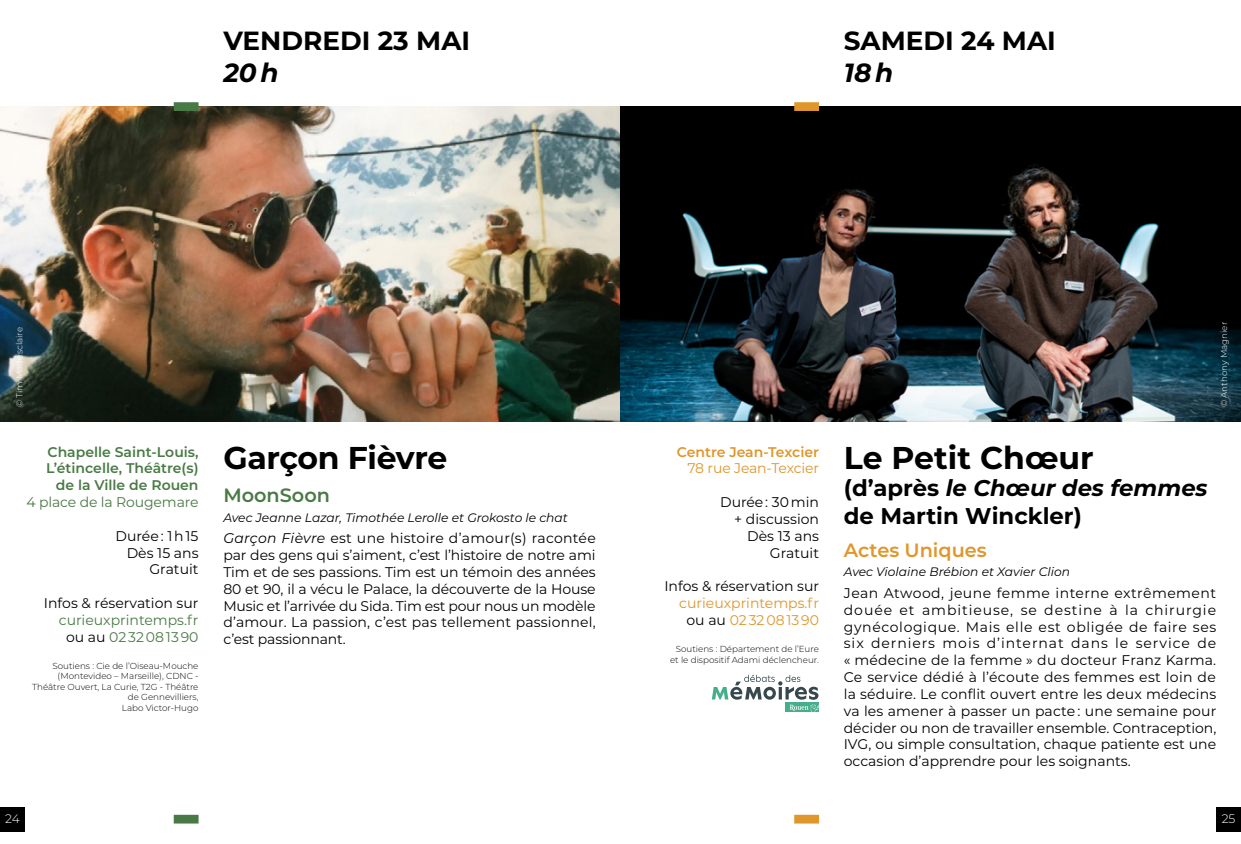
<style>
.page{position:relative;width:1241px;height:844px;background:#fff}
.page>*{position:absolute;margin:0;border:0;box-sizing:border-box;transform-origin:0 0}
.t1{font:700 31.5px "Montserrat";letter-spacing:-.01em;color:#000}
.t2{font:700 26.25px "Montserrat";color:#000}
.t3{font:italic 700 26.25px "Montserrat";color:#000}
.t4{font:700 22.75px/27.3px "Montserrat";color:#000}
.t5{font:600 19.25px "Montserrat";color:#df962a}
.t6{font:600 19.25px "Montserrat";color:#497a45}
.t7{font:14px/16.8px "Montserrat";color:#000;text-align:justify}
.t8{font:600 14px/16.8px "Montserrat";color:#497a45;text-align:right}
.t9{font:14px/16.8px "Montserrat";color:#497a45;text-align:center}
.t10{font:14px/16.8px "Montserrat";color:#df962a;text-align:center}
.t11{font:600 14px "Montserrat";color:#df962a}
.t12{font:italic 12.25px "Montserrat";color:#000}
.t13{font:300 12.25px "Montserrat";color:#fff}
.t14{font:300 8.75px/10.5px "Montserrat";color:#000;text-align:right}
.t15{font:300 8.75px "Montserrat";color:#fff}
.s1{color:#000}
.s2{font-style:italic}
</style>
<div class="page">
<img style="left:0;top:107px;width:620px;height:315px">
<div style="left:174px;top:102px;width:24px;height:9px;background:#497a45"></div>
<div style="left:174px;top:814px;width:24px;height:9px;background:#497a45"></div>
<img style="left:620px;top:107px;width:620px;height:315px">
<svg style="left:711px;top:674px;width:108px;height:37px"></svg>
<div style="left:794px;top:102px;width:25px;height:9px;background:#df962a"></div>
<div style="left:794px;top:814px;width:25px;height:9px;background:#df962a"></div>
<div style="left:0;top:806px;width:25px;height:25px;background:#000"></div>
<div style="left:1215px;top:806px;width:25px;height:25px;background:#000"></div>
<h2 class="t2" style="left:223px;top:22px;width:248px">VENDREDI 23 MAI</h2>
<h2 class="t3" style="left:223px;top:53px;width:57px">20 h</h2>
<h2 class="t2" style="left:843px;top:22px;width:213px">SAMEDI 24 MAI</h2>
<h2 class="t3" style="left:843px;top:53px;width:51px">18 h</h2>
<p class="t15" style="left:13px;top:407px;width:81px;rotate:-90deg">© Tim Madesclaire</p>
<p class="t8" style="left:46px;top:442px;width:154px">Chapelle Saint-Louis,<br>L’étincelle, Théâtre(s) de la Ville de Rouen</p>
<p class="t9" style="left:26px;top:493px;width:173px">4 place de la Rougemare</p>
<p class="t7" style="left:115px;top:526px;width:84px;text-align:right">Durée : 1 h 15<br>Dès 15 ans<br>Gratuit</p>
<p class="t7" style="left:44px;top:594px;width:156px">Infos &amp; réservation sur</p>
<p class="t9" style="left:59px;top:610px;width:141px">curieuxprintemps.fr <span class="s1">ou au</span> 02 32 08 13 90</p>
<p class="t14" style="left:32px;top:660px;width:168px">Soutiens : Cie de l’Oiseau-Mouche (Montevideo – Marseille), CDNC -<br>Théâtre Ouvert, La Curie, T2G - Théâtre de Gennevilliers,<br>Labo Victor-Hugo</p>
<h1 class="t1" style="left:223px;top:435px;width:225px">Garçon Fièvre</h1>
<h3 class="t6" style="left:223px;top:481px;width:108px">MoonSoon</h3>
<p class="t12" style="left:223px;top:508px;width:346px">Avec Jeanne Lazar, Timothée Lerolle et Grokosto le chat</p>
<p class="t7" style="left:223px;top:529px;width:374px"><span class="s2">Garçon Fièvre</span> est une histoire d’amour(s) racontée par des gens qui s’aiment, c’est l’histoire de notre ami Tim et de ses passions. Tim est un témoin des années 80 et 90, il a vécu le Palace, la découverte de la House Music et l’arrivée du Sida. Tim est pour nous un modèle d’amour. La passion, c’est pas tellement passionnel, c’est passionnant.</p>
<p class="t11" style="left:677px;top:441px;width:144px">Centre Jean-Texcier</p>
<p class="t10" style="left:687px;top:459px;width:133px">78 rue Jean-Texcier</p>
<p class="t7" style="left:720px;top:493px;width:100px;text-align:right">Durée : 30 min + discussion<br>Dès 13 ans<br>Gratuit</p>
<p class="t7" style="left:664px;top:577px;width:156px">Infos &amp; réservation sur</p>
<p class="t10" style="left:679px;top:594px;width:141px">curieuxprintemps.fr <span class="s1">ou au</span> 02 32 08 13 90</p>
<p class="t14" style="left:670px;top:643px;width:150px">Soutiens : Département de l’Eure et le dispositif Adami déclencheur.</p>
<p class="t15" style="left:1217px;top:407px;width:87px;rotate:-90deg">© Anthony Magnier</p>
<h1 class="t1" style="left:843px;top:435px;width:251px">Le Petit Chœur</h1>
<h3 class="t4" style="left:843px;top:473px;width:365px">(d’après <span class="s2">le Chœur des femmes </span>de Martin Winckler)</h3>
<h3 class="t5" style="left:843px;top:536px;width:144px">Actes Uniques</h3>
<p class="t12" style="left:843px;top:563px;width:228px">Avec Violaine Brébion et Xavier Clion</p>
<p class="t7" style="left:843px;top:584px;width:374px">Jean Atwood, jeune femme interne extrêmement douée et ambitieuse, se destine à la chirurgie gynécologique. Mais elle est obligée de faire ses six derniers mois d’internat dans le service de « médecine de la femme » du docteur Franz Karma.<br>Ce service dédié à l’écoute des femmes est loin de la séduire. Le conflit ouvert entre les deux médecins va les amener à passer un pacte : une semaine pour décider ou non de travailler ensemble. Contraception, IVG, ou simple consultation, chaque patiente est une occasion d’apprendre pour les soignants.</p>
<p class="t13" style="left:5px;top:810px;width:16px">24</p>
<p class="t13" style="left:1221px;top:810px;width:15px">25</p>
</div>
